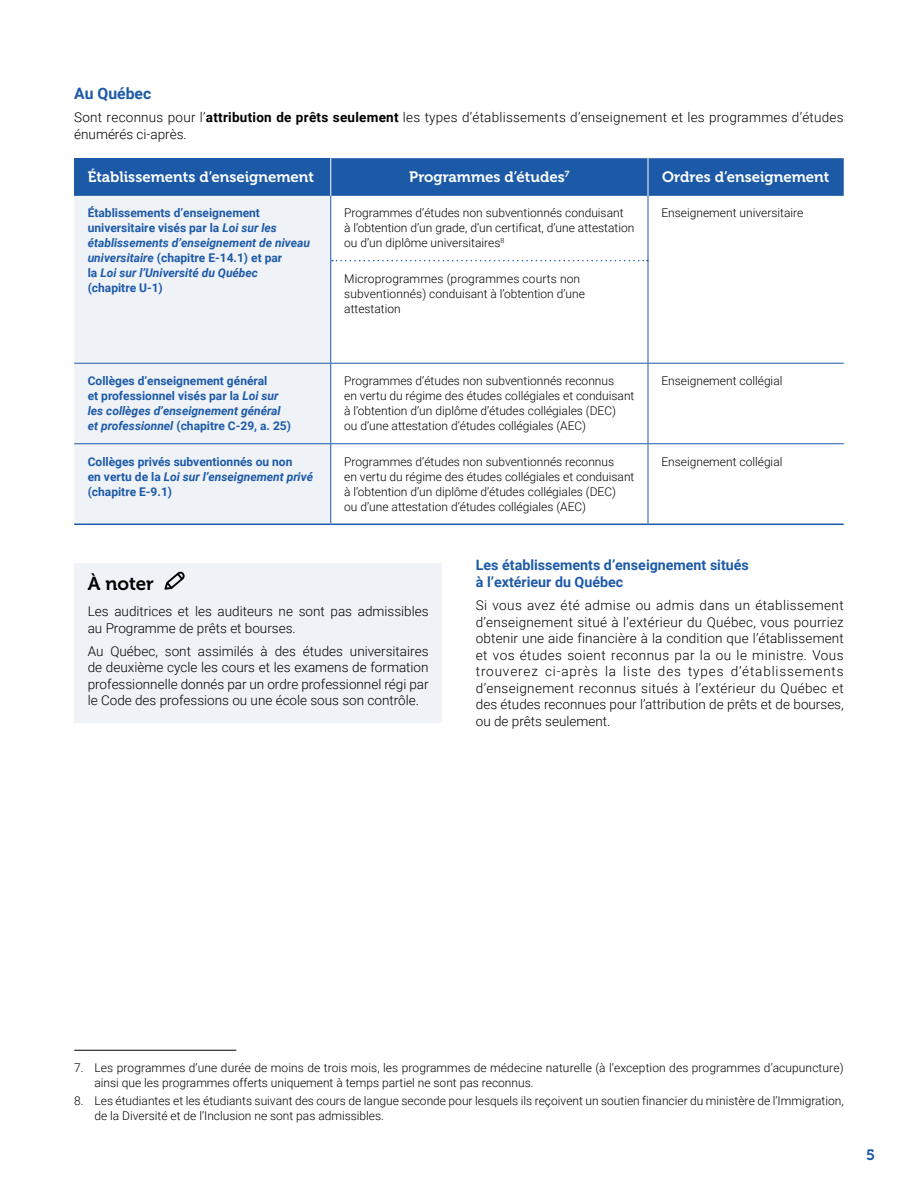
<style>
.page{position:relative;width:918px;height:1188px;background:#fff}
.page>*{position:absolute;margin:0;border:0;box-sizing:border-box;transform-origin:0 0}
.t1{font:18.75px "Museo 700";color:#000}
.t2{font:700 15.75px "Roboto";color:#1c5aa8}
.t3{font:15px "Museo 700";color:#fff}
.t4{font:15px "Museo 700";color:#1c5aa8}
.t5{font:700 14.25px/17.1px "Roboto";color:#1c5aa8}
.t6{font:300 13.5px/16.5px "Roboto";color:#000;text-align:justify}
.t7{font:300 13.5px/16.5px "Roboto";letter-spacing:.02em;color:#000}
.Footnote{font:300 12px/15px "Roboto";color:#000}
.t8{font:700 12px/15px "Roboto";color:#1c5aa8}
.s1{font-weight:700}
.s2{font-style:italic}
</style>
<div class="page">
<hr style="left:74px;top:1050px;width:162px;height:1px;background:#000">
<div style="left:74px;top:158px;width:257px;height:38px;background:#1c5aa8"></div>
<div style="left:331px;top:158px;width:513px;height:38px;background:#1c5aa8"></div>
<div style="left:74px;top:196px;width:256px;height:328px;background:#eff2f7"></div>
<hr style="left:74px;top:524px;width:257px;height:1px;background:#1c5aa8">
<hr style="left:331px;top:524px;width:317px;height:1px;background:#1c5aa8">
<hr style="left:648px;top:524px;width:196px;height:1px;background:#1c5aa8">
<hr style="left:330px;top:158px;width:1px;height:38px;background:#fff">
<hr style="left:330px;top:196px;width:1px;height:65px;background:#1c5aa8">
<hr style="left:330px;top:261px;width:1px;height:102px;background:#1c5aa8">
<hr style="left:330px;top:364px;width:1px;height:79px;background:#1c5aa8">
<hr style="left:330px;top:444px;width:1px;height:80px;background:#1c5aa8">
<hr style="left:648px;top:158px;width:1px;height:38px;background:#fff">
<hr style="left:648px;top:196px;width:1px;height:65px;background:#1c5aa8">
<hr style="left:648px;top:261px;width:1px;height:102px;background:#1c5aa8">
<hr style="left:648px;top:364px;width:1px;height:79px;background:#1c5aa8">
<hr style="left:648px;top:444px;width:1px;height:80px;background:#1c5aa8">
<svg style="left:332px;top:260px;width:316px;height:1px"></svg>
<hr style="left:74px;top:363px;width:257px;height:1px;background:#1c5aa8">
<hr style="left:648px;top:363px;width:196px;height:1px;background:#1c5aa8">
<hr style="left:331px;top:363px;width:317px;height:1px;background:#1c5aa8">
<hr style="left:74px;top:443px;width:257px;height:1px;background:#1c5aa8">
<hr style="left:331px;top:443px;width:317px;height:1px;background:#1c5aa8">
<hr style="left:648px;top:443px;width:196px;height:1px;background:#1c5aa8">
<div style="left:74px;top:564px;width:368px;height:44px;background:#eff2f7"></div>
<div style="left:74px;top:596px;width:368px;height:54px;background:#eff2f7"></div>
<div style="left:74px;top:636px;width:368px;height:86px;background:#eff2f7"></div>
<svg style="left:164px;top:572px;width:21px;height:18px"></svg>
<h5 class="t2" style="left:74px;top:82px;width:79px">Au Québec</h5>
<p class="t7" style="left:74px;top:109px;width:771px">Sont reconnus pour l’<span class="s1">attribution de prêts seulement</span> les types d’établissements d’enseignement et les programmes d’études énumérés ci-après.</p>
<p class="t3" style="left:88px;top:169px;width:228px">Établissements d’enseignement</p>
<p class="t3" style="left:409px;top:169px;width:162px">Programmes d’études<sup>7</sup></p>
<p class="t3" style="left:662px;top:169px;width:169px">Ordres d’enseignement</p>
<p class="t8" style="left:88px;top:205px;width:224px">Établissements d’enseignement universitaire visés par la <span class="s2">Loi sur les établissements d’enseignement de niveau universitaire</span> (chapitre E-14.1) et par<br>la <span class="s2">Loi sur l’Université du Québec<br></span>(chapitre U-1)</p>
<p class="Footnote" style="left:344px;top:205px;width:292px">Programmes d’études non subventionnés conduisant<br>à l’obtention d’un grade, d’un certificat, d’une attestation ou d’un diplôme universitaires<sup>8</sup></p>
<p class="Footnote" style="left:662px;top:205px;width:143px">Enseignement universitaire</p>
<p class="Footnote" style="left:344px;top:270px;width:242px">Microprogrammes (programmes courts non subventionnés) conduisant à l’obtention d’une attestation</p>
<p class="t8" style="left:88px;top:373px;width:205px">Collèges d’enseignement général<br>et professionnel visés par la <span class="s2">Loi sur les collèges d’enseignement général et professionnel</span> (chapitre C-29, a. 25)</p>
<p class="Footnote" style="left:344px;top:373px;width:292px">Programmes d’études non subventionnés reconnus<br>en vertu du régime des études collégiales et conduisant à l’obtention d’un diplôme d’études collégiales (DEC)<br>ou d’une attestation d’études collégiales (AEC)</p>
<p class="Footnote" style="left:662px;top:373px;width:122px">Enseignement collégial</p>
<p class="t8" style="left:88px;top:454px;width:227px">Collèges privés subventionnés ou non<br>en vertu de la <span class="s2">Loi sur l’enseignement privé </span>(chapitre E-9.1)</p>
<p class="Footnote" style="left:344px;top:454px;width:292px">Programmes d’études non subventionnés reconnus<br>en vertu du régime des études collégiales et conduisant à l’obtention d’un diplôme d’études collégiales (DEC)<br>ou d’une attestation d’études collégiales (AEC)</p>
<p class="Footnote" style="left:662px;top:454px;width:122px">Enseignement collégial</p>
<p class="t1" style="left:88px;top:573px;width:68px">À noter</p>
<p class="t6" style="left:88px;top:602px;width:342px">Les auditrices et les auditeurs ne sont pas admissibles au Programme de prêts et bourses.</p>
<p class="t6" style="left:88px;top:642px;width:342px">Au Québec, sont assimilés à des études universitaires de deuxième cycle les cours et les examens de formation professionnelle donnés par un ordre professionnel régi par le Code des professions ou une école sous son contrôle.</p>
<h6 class="t5" style="left:476px;top:556px;width:275px">Les établissements d’enseignement situés à l’extérieur du Québec</h6>
<p class="t6" style="left:476px;top:597px;width:369px">Si vous avez été admise ou admis dans un établissement d’enseignement situé à l’extérieur du Québec, vous pourriez obtenir une aide financière à la condition que l’établissement et vos études soient reconnus par la ou le ministre. Vous trouverez ci-après la liste des types d’établissements d’enseignement reconnus situés à l’extérieur du Québec et des études reconnues pour l’attribution de prêts et de bourses, ou de prêts seulement.</p>
<p class="Footnote" style="left:94px;top:1060px;width:751px;text-indent:-20px">7. Les programmes d’une durée de moins de trois mois, les programmes de médecine naturelle (à l’exception des programmes d’acupuncture) ainsi que les programmes offerts uniquement à temps partiel ne sont pas reconnus.</p>
<p class="Footnote" style="left:94px;top:1093px;width:751px;text-indent:-20px">8. Les étudiantes et les étudiants suivant des cours de langue seconde pour lesquels ils reçoivent un soutien financier du ministère de l’Immigration, de la Diversité et de l’Inclusion ne sont pas admissibles.</p>
<p class="t4" style="left:866px;top:1146px;width:10px">5</p>
</div>
